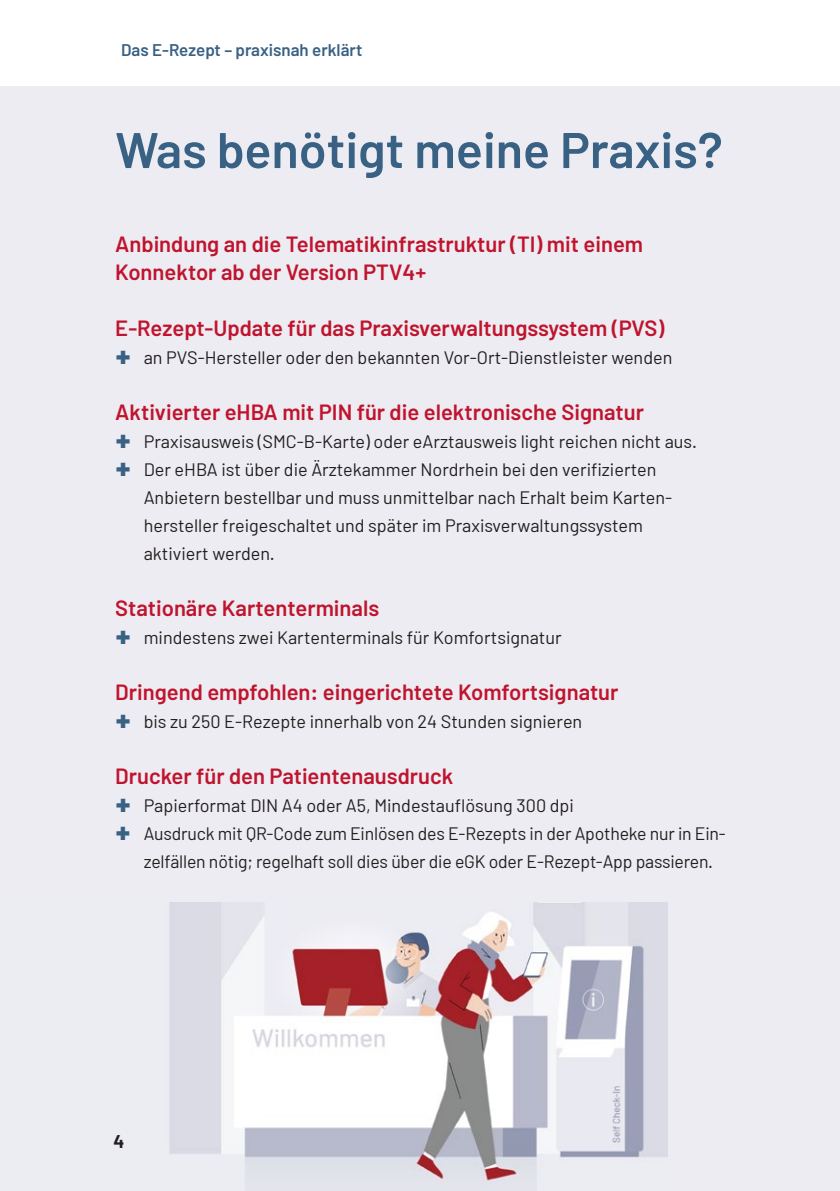
<style>
.page{position:relative;width:840px;height:1191px;background:#fff}
.page>*{position:absolute;margin:0;border:0;box-sizing:border-box;transform-origin:0 0}
.KVNO_H1{font:600 50px "Barlow";color:#396184}
.KVNO_H3{font:600 22px/28px "Barlow";color:#c0142e}
.t1{font:18px/28px "Barlow";color:#231f20}
.KVNO_Musterseite_Pagina{font:700 18px "Barlow";color:#231f20}
.t2{font:600 17px "Barlow";color:#396184}
</style>
<div class="page">
<div style="left:0;top:86px;width:839px;height:1008px;background:#edecf2"></div>
<img style="left:0;top:903px;width:668px;height:288px">
<p class="t2" style="left:121px;top:40px;width:242px">Das E-Rezept – praxisnah erklärt</p>
<p class="KVNO_H1" style="left:115px;top:119px;width:608px">Was benötigt meine Praxis?</p>
<p class="KVNO_H3" style="left:115px;top:230px;width:529px">Anbindung an die Telematikinfrastruktur (TI) mit einem<br>Konnektor ab der Version PTV4+</p>
<p class="KVNO_H3" style="left:115px;top:314px;width:550px">E-Rezept-Update für das Praxisverwaltungssystem (PVS)</p>
<p class="t1" style="left:144px;top:343px;width:530px">an PVS-Hersteller oder den bekannten Vor-Ort-Dienstleister wenden</p>
<p class="KVNO_H3" style="left:115px;top:398px;width:530px">Aktivierter eHBA mit PIN für die elektronische Signatur</p>
<p class="t1" style="left:144px;top:427px;width:554px">Praxisausweis (SMC-B-Karte) oder eArztausweis light reichen nicht aus.</p>
<p class="t1" style="left:144px;top:455px;width:529px">Der eHBA ist über die Ärztekammer Nordrhein bei den verifizierten Anbietern bestellbar und muss unmittelbar nach Erhalt beim Karten&shy;hersteller freigeschaltet und später im Praxisverwaltungssystem aktiviert werden.</p>
<p class="KVNO_H3" style="left:115px;top:594px;width:265px">Stationäre Kartenterminals</p>
<p class="t1" style="left:144px;top:623px;width:419px">mindestens zwei Kartenterminals für Komfortsignatur</p>
<p class="KVNO_H3" style="left:115px;top:678px;width:504px">Dringend empfohlen: eingerichtete Komfortsignatur</p>
<p class="t1" style="left:144px;top:707px;width:440px">bis zu 250 E-Rezepte innerhalb von 24 Stunden signieren</p>
<p class="KVNO_H3" style="left:115px;top:762px;width:339px">Drucker für den Patientenausdruck</p>
<p class="t1" style="left:144px;top:791px;width:431px">Papierformat DIN A4 oder A5, Mindestauflösung 300 dpi</p>
<p class="t1" style="left:144px;top:819px;width:583px">Ausdruck mit QR-Code zum Einlösen des E-Rezepts in der Apotheke nur in Ein&shy;zelfällen nötig; regelhaft soll dies über die eGK oder E-Rezept-App passieren.</p>
<p class="KVNO_Musterseite_Pagina" style="left:113px;top:1130px;width:12px">4</p>
</div>
